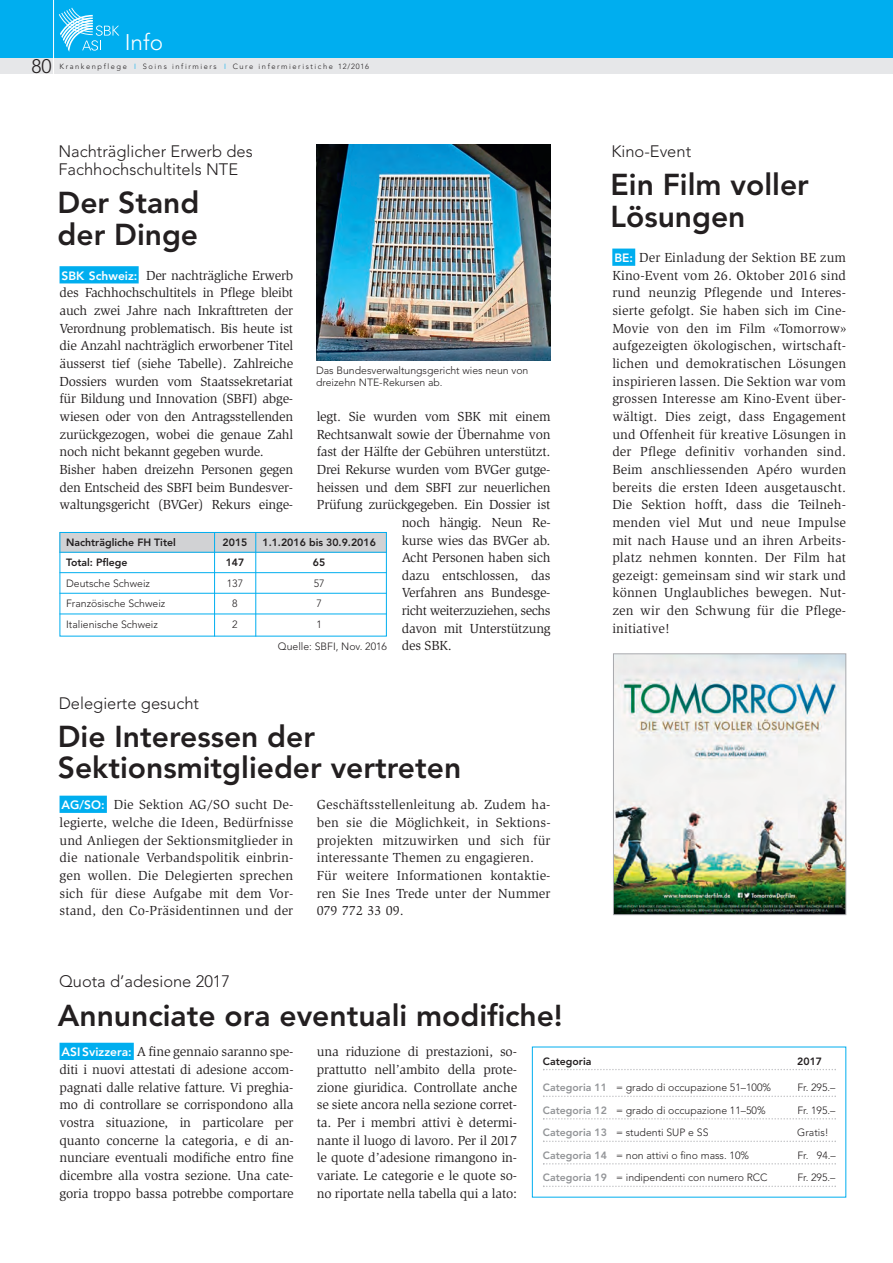
<style>
.page{position:relative;width:893px;height:1263px;background:#fff}
.page>*{position:absolute;margin:0;border:0;box-sizing:border-box;transform-origin:0 0}
.t1{font:800 30px/31.5px "Avenir";color:#231f20}
.t2{font:300 22.5px "Avenir";color:#fff}
.t3{font:300 19.5px "Avenir";color:#231f20}
.t4{font:300 16.5px/18px "Avenir";color:#231f20}
.t5{font:13.5px/17.7px "Slimbach";letter-spacing:-.015em;color:#231f20;text-align:justify}
.t6{font:13.5px/17.7px "Slimbach";letter-spacing:.01em;color:#231f20}
.t7{font:300 10.5px/12.8px "Avenir";color:#231f20}
.t8{font:800 10.5px "Avenir";color:#231f20}
.t9{font:300 7.5px "Avenir";letter-spacing:.21em;color:#231f20}
.s1{color:#00aeef}
.s2{font-family:"Avenir";font-weight:800;font-size:12px;color:#00aeef}
.s3{font-weight:800;color:#939598}
</style>
<div class="page">
<div style="left:60px;top:532px;width:327px;height:20px;background:#d1d2d4"></div>
<div style="left:0;top:58px;width:893px;height:16px;background:#e6e7e9"></div>
<div style="left:0;top:0;width:893px;height:58px;background:#00aeef"></div>
<hr style="left:53px;top:0;width:1px;height:74px;background:#fff">
<svg style="left:59px;top:8px;width:60px;height:44px"></svg>
<div style="left:60px;top:1043px;width:74px;height:17px;background:#00aeef"></div>
<div style="left:60px;top:266px;width:79px;height:17px;background:#00aeef"></div>
<div style="left:60px;top:796px;width:47px;height:17px;background:#00aeef"></div>
<div style="left:612px;top:249px;width:23px;height:17px;background:#00aeef"></div>
<svg style="left:543px;top:1069px;width:293px;height:1px"></svg>
<svg style="left:543px;top:1095px;width:293px;height:2px"></svg>
<svg style="left:543px;top:1118px;width:293px;height:1px"></svg>
<svg style="left:543px;top:1140px;width:293px;height:2px"></svg>
<svg style="left:543px;top:1163px;width:293px;height:1px"></svg>
<svg style="left:543px;top:1185px;width:293px;height:2px"></svg>
<img style="left:615px;top:655px;width:229px;height:258px">
<div style="left:613px;top:653px;width:233px;height:262px;border:1px solid #a8a9ad"></div>
<img style="left:317px;top:145px;width:233px;height:216px">
<div style="left:60px;top:532px;width:327px;height:104px;border:1px solid #00aeef"></div>
<hr style="left:60px;top:552px;width:327px;height:1px;background:#00aeef">
<hr style="left:214px;top:532px;width:1px;height:104px;background:#00aeef">
<hr style="left:255px;top:532px;width:1px;height:104px;background:#00aeef">
<hr style="left:60px;top:572px;width:327px;height:1px;background:#00aeef">
<hr style="left:60px;top:593px;width:327px;height:1px;background:#00aeef">
<hr style="left:60px;top:614px;width:327px;height:1px;background:#00aeef">
<h2 class="t2" style="left:125px;top:33px;width:40px">Info</h2>
<h3 class="t3" style="left:31px;top:58px;width:22px">80</h3>
<p class="t9" style="left:60px;top:63px;width:311px">Krankenpflege <span class="s1">I</span> Soins infirmiers <span class="s1">I</span> Cure infermieristiche 12/2016</p>
<p class="t4" style="left:58px;top:144px;width:196px">Nachträglicher Erwerb des<br>Fachhochschultitels NTE</p>
<h1 class="t1" style="left:58px;top:190px;width:143px">Der Stand der Dinge</h1>
<p class="t5" style="left:60px;top:267px;width:235px;text-align:left"><span class="s2">SBK Schweiz:</span> Der nachträgliche Erwerb des Fachhochschultitels in Pflege bleibt auch zwei Jahre nach Inkrafttreten der Verordnung problematisch. Bis heute ist die Anzahl nachträglich erworbener Titel äusserst tief (siehe Tabelle). Zahlreiche Dossiers wurden vom Staatssekretariat für Bildung und Innovation (SBFI) abge&shy;wiesen oder von den Antragsstellenden zurückgezogen, wobei die genaue Zahl noch nicht bekannt gegeben wurde.<br>Bisher haben dreizehn Personen gegen den Entscheid des SBFI beim Bundesver&shy;waltungsgericht (BVGer) Rekurs einge-</p>
<p class="t7" style="left:316px;top:364px;width:214px">Das Bundesverwaltungsgericht wies neun von dreizehn NTE-Rekursen ab.</p>
<p class="t5" style="left:317px;top:409px;width:235px">legt. Sie wurden vom SBK mit einem</p>
<p class="t5" style="left:317px;top:426px;width:235px">Rechtsanwalt sowie der Übernahme von</p>
<p class="t5" style="left:317px;top:444px;width:235px">fast der Hälfte der Gebühren unterstützt.</p>
<p class="t5" style="left:317px;top:462px;width:235px">Drei Rekurse wurden vom BVGer gutge-</p>
<p class="t5" style="left:317px;top:479px;width:235px">heissen und dem SBFI zur neuerlichen</p>
<p class="t5" style="left:317px;top:497px;width:235px">Prüfung zurückgegeben. Ein Dossier ist</p>
<p class="t5" style="left:402px;top:514px;width:150px">noch hängig. Neun Re-</p>
<p class="t5" style="left:402px;top:532px;width:150px">kurse wies das BVGer ab.</p>
<p class="t5" style="left:402px;top:550px;width:150px">Acht Personen haben sich</p>
<p class="t5" style="left:402px;top:567px;width:150px">dazu entschlossen, das</p>
<p class="t5" style="left:402px;top:585px;width:150px">Verfahren ans Bundesge-</p>
<p class="t5" style="left:402px;top:603px;width:150px">richt weiterzuziehen, sechs</p>
<p class="t5" style="left:402px;top:620px;width:150px">davon mit Unterstützung</p>
<p class="t5" style="left:402px;top:638px;width:52px">des SBK.</p>
<p class="t8" style="left:66px;top:538px;width:111px">Nachträgliche FH Titel</p>
<p class="t8" style="left:223px;top:538px;width:26px">2015</p>
<p class="t8" style="left:262px;top:538px;width:115px">1.1.2016 bis 30.9.2016</p>
<p class="t8" style="left:66px;top:558px;width:63px">Total: Pflege</p>
<p class="t8" style="left:226px;top:558px;width:20px">147</p>
<p class="t8" style="left:313px;top:558px;width:14px">65</p>
<p class="t7" style="left:66px;top:577px;width:85px">Deutsche Schweiz</p>
<p class="t7" style="left:227px;top:577px;width:18px">137</p>
<p class="t7" style="left:314px;top:577px;width:12px">57</p>
<p class="t7" style="left:66px;top:598px;width:101px">Französische Schweiz</p>
<p class="t7" style="left:232px;top:598px;width:7px">8</p>
<p class="t7" style="left:316px;top:598px;width:7px">7</p>
<p class="t7" style="left:66px;top:618px;width:93px">Italienische Schweiz</p>
<p class="t7" style="left:232px;top:618px;width:7px">2</p>
<p class="t7" style="left:278px;top:613px;width:111px;line-height:22.5px;text-indent:38px">1<br>Quelle: SBFI, Nov. 2016</p>
<p class="t4" style="left:59px;top:695px;width:142px">Delegierte gesucht</p>
<h1 class="t1" style="left:58px;top:723px;width:405px">Die Interessen der<br>Sektionsmitglieder vertreten</h1>
<p class="t6" style="left:317px;top:797px;width:235px">Geschäftsstellenleitung ab. Zudem ha&shy;ben sie die Möglichkeit, in Sektions&shy;projekten mitzuwirken und sich für interessante Themen zu engagieren.<br>Für weitere Informationen kontaktie&shy;ren Sie Ines Trede unter der Nummer 079 772 33 09.</p>
<p class="t5" style="left:60px;top:797px;width:235px"><span class="s2">AG/SO:</span> Die Sektion AG/SO sucht De&shy;legierte, welche die Ideen, Bedürfnisse und Anliegen der Sektionsmitglieder in die nationale Verbandspolitik einbrin&shy;gen wollen. Die Delegierten sprechen sich für diese Aufgabe mit dem Vor&shy;stand, den Co-Präsidentinnen und der</p>
<p class="t4" style="left:611px;top:144px;width:81px">Kino-Event</p>
<h1 class="t1" style="left:610px;top:172px;width:200px">Ein Film voller<br>Lösungen</h1>
<p class="t5" style="left:612px;top:250px;width:235px"><span class="s2">BE:</span> Der Einladung der Sektion BE zum Kino-Event vom 26. Oktober 2016 sind rund neunzig Pflegende und Interes&shy;sierte gefolgt. Sie haben sich im Cine-Movie von den im Film «Tomorrow» aufgezeigten ökologischen, wirtschaft&shy;lichen und demokratischen Lösungen inspirieren lassen. Die Sektion war vom grossen Interesse am Kino-Event über&shy;wältigt. Dies zeigt, dass Engagement und Offenheit für kreative Lösungen in der Pflege definitiv vorhanden sind.<br>Beim anschliessenden Apéro wurden bereits die ersten Ideen ausgetauscht.<br>Die Sektion hofft, dass die Teilneh&shy;menden viel Mut und neue Impulse mit nach Hause und an ihren Arbeits&shy;platz nehmen konnten. Der Film hat gezeigt: gemeinsam sind wir stark und können Unglaubliches bewegen. Nut&shy;zen wir den Schwung für die Pflege&shy;initiative!</p>
<p class="t4" style="left:59px;top:974px;width:173px">Quota d’adesione 2017</p>
<h1 class="t1" style="left:58px;top:1002px;width:507px">Annunciate ora eventuali modifiche!</h1>
<p class="t5" style="left:317px;top:1044px;width:202px">una riduzione di prestazioni, so&shy;prattutto nell’ambito della prote&shy;zione giuridica. Controllate anche se siete ancora nella sezione corret&shy;ta. Per i membri attivi è determi&shy;nante il luogo di lavoro. Per il 2017 le quote d’adesione rimangono in&shy;variate. Le categorie e le quote so&shy;no riportate nella tabella qui a lato:</p>
<p class="t5" style="left:60px;top:1044px;width:236px"><span class="s2">ASI Svizzera:</span> A fine gennaio saranno spe&shy;diti i nuovi attestati di adesione accom&shy;pagnati dalle relative fatture. Vi preghia&shy;mo di controllare se corrispondono alla vostra situazione, in particolare per quanto concerne la categoria, e di an&shy;nunciare eventuali modifiche entro fine dicembre alla vostra sezione. Una cate&shy;goria troppo bassa potrebbe comportare</p>
<p class="t8" style="left:543px;top:1056px;width:50px">Categoria</p>
<p class="t8" style="left:797px;top:1056px;width:26px">2017</p>
<p class="t7" style="left:543px;top:1082px;width:230px"><span class="s3">Categoria 11</span> = grado di occupazione 51–100%</p>
<p class="t7" style="left:797px;top:1082px;width:40px">Fr. 295.–</p>
<p class="t7" style="left:543px;top:1105px;width:224px"><span class="s3">Categoria 12</span> = grado di occupazione 11–50%</p>
<p class="t7" style="left:797px;top:1105px;width:40px">Fr. 195.–</p>
<p class="t7" style="left:543px;top:1127px;width:167px"><span class="s3">Categoria 13</span> = studenti SUP e SS</p>
<p class="t7" style="left:797px;top:1127px;width:33px">Gratis!</p>
<p class="t7" style="left:543px;top:1150px;width:208px"><span class="s3">Categoria 14</span> = non attivi o fino mass. 10%</p>
<p class="t7" style="left:797px;top:1150px;width:40px">Fr. 94.–</p>
<p class="t7" style="left:543px;top:1172px;width:226px"><span class="s3">Categoria 19</span> = indipendenti con numero RCC</p>
<p class="t7" style="left:797px;top:1172px;width:40px">Fr. 295.–</p>
</div>
